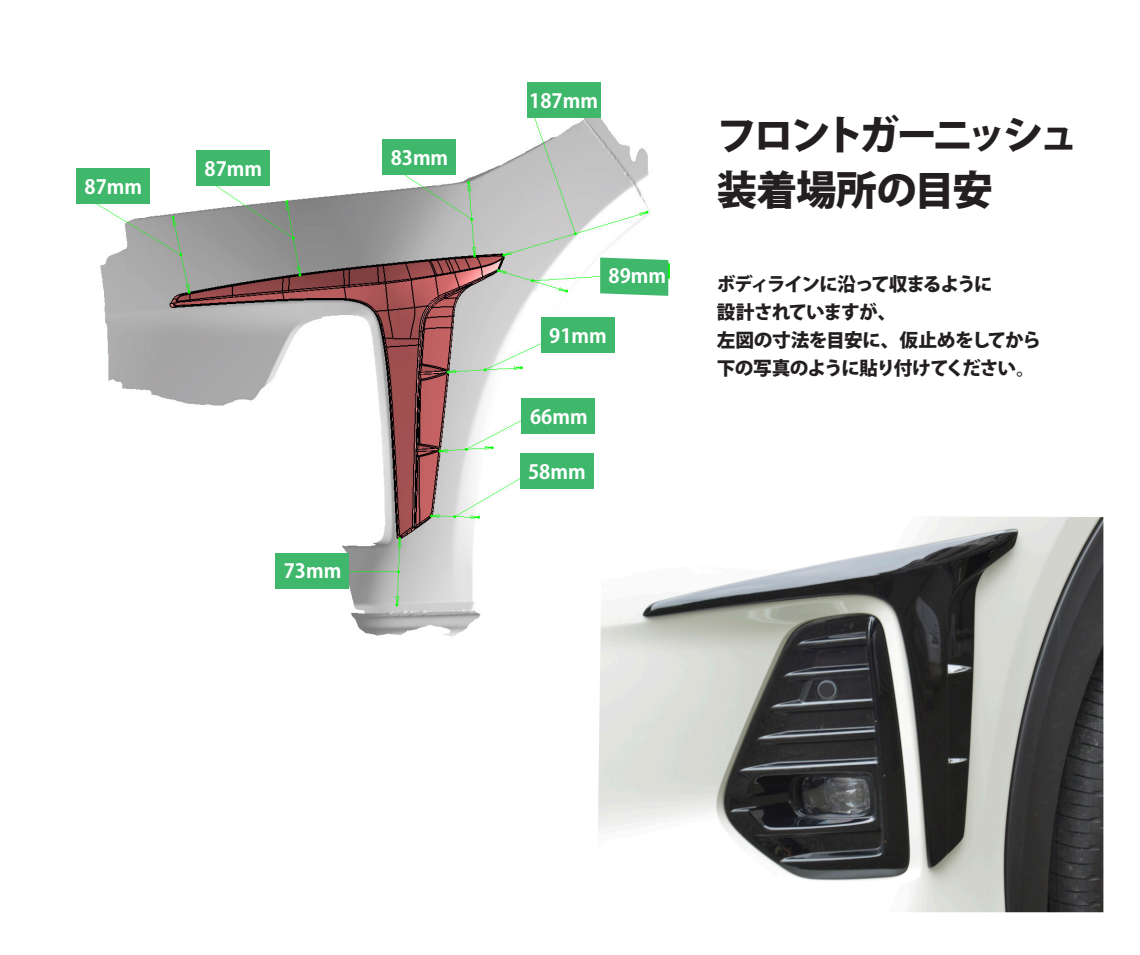
<style>
.page{position:relative;width:1140px;height:955px;background:#fff}
.page>*{position:absolute;margin:0;border:0;box-sizing:border-box;transform-origin:0 0}
.t1{font:800 40.5px/55px "Koz Go Pr 6 N";letter-spacing:-.09em;color:#231f20}
.t2{font:700 19.5px "Koz Go Pr 6 N";color:#fff}
.t3{font:800 18.7px/28.1px "Koz Go Pr 6 N";letter-spacing:-.055em;color:#231f20}
</style>
<div class="page">
<img style="left:96px;top:82px;width:574px;height:555px">
<div style="left:76px;top:168px;width:74px;height:36px;background:#3fb86c"></div>
<div style="left:196px;top:150px;width:74px;height:36px;background:#3fb86c"></div>
<div style="left:382px;top:140px;width:74px;height:35px;background:#3fb86c"></div>
<div style="left:527px;top:82px;width:73px;height:36px;background:#3fb86c"></div>
<svg style="left:600px;top:257px;width:68px;height:39px;background:#4ebd78"></svg>
<div style="left:541px;top:317px;width:73px;height:36px;background:#3fb86c"></div>
<div style="left:522px;top:398px;width:73px;height:36px;background:#3fb86c"></div>
<div style="left:520px;top:453px;width:73px;height:36px;background:#3fb86c"></div>
<div style="left:275px;top:553px;width:74px;height:35px;background:#3fb86c"></div>
<img style="left:597px;top:515px;width:506px;height:397px">
<p class="t2" style="left:85px;top:176px;width:59px">87mm</p>
<p class="t2" style="left:204px;top:158px;width:59px">87mm</p>
<p class="t2" style="left:391px;top:147px;width:59px">83mm</p>
<p class="t2" style="left:284px;top:560px;width:59px">73mm</p>
<p class="t2" style="left:529px;top:90px;width:70px">187mm</p>
<p class="t2" style="left:609px;top:265px;width:59px">89mm</p>
<p class="t2" style="left:549px;top:324px;width:59px">91mm</p>
<p class="t2" style="left:530px;top:406px;width:59px">66mm</p>
<p class="t2" style="left:528px;top:461px;width:59px">58mm</p>
<h1 class="t1" style="left:717px;top:109px;width:363px">フロントガーニッシュ装着場所の目安</h1>
<p class="t3" style="left:717px;top:270px;width:326px">ボディラインに沿って収まるように<br>設計されていますが、<br>左図の寸法を目安に、仮止めをしてから下の写真のように貼り付けてください。</p>
</div>
